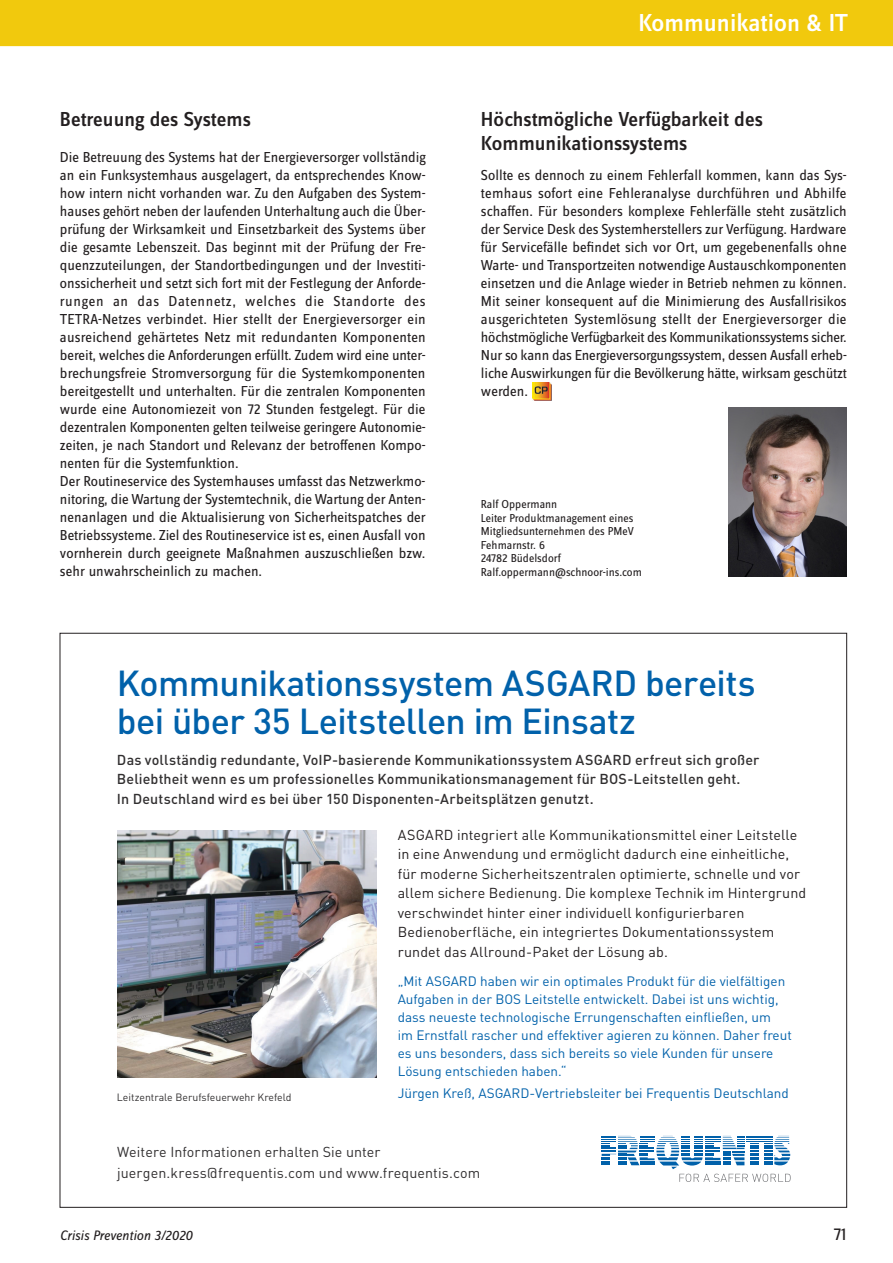
<style>
.page{position:relative;width:893px;height:1263px;background:#fff}
.page>*{position:absolute;margin:0;border:0;box-sizing:border-box;transform-origin:0 0}
.t1{font:500 35.7px/38.2px "DINOT";letter-spacing:-.015em;color:#0161aa}
.t2{font:500 25.5px "Zine Sans Display OT";color:#fff}
.t3{font:500 21px/24px "Zine Sans Display OT";color:#231f20}
.t4{font:18px "Zine Sans Display OT";color:#231f20}
.t5{font:15px/18px "Zine Sans Display OT";color:#231f20}
.t6{font:14.25px/19.5px "DINOT";letter-spacing:.005em;color:#231f20}
.t7{font:500 14.25px/19.5px "DINOT";letter-spacing:.01em;color:#312f30}
.t8{font:14.25px/21px "DINOT";letter-spacing:.005em;color:#312f30}
.t9{font:italic 14.25px "Zine Sans Display OT";letter-spacing:-.005em;color:#231f20}
.t10{font:13.5px/18px "DINOT";color:#0161aa}
.t11{font:12px/13.5px "Zine Sans Display OT";color:#231f20}
.t12{font:10.5px "DINOT";color:#312f30}
</style>
<div class="page">
<img style="left:532px;top:382px;width:19px;height:19px">
<div style="left:0;top:0;width:893px;height:46px;background:#f1c90d"></div>
<svg style="left:602px;top:1136px;width:189px;height:46px"></svg>
<img style="left:117px;top:830px;width:260px;height:247px">
<img style="left:729px;top:408px;width:117px;height:168px">
<h3 class="t3" style="left:60px;top:107px;width:192px">Betreuung des Systems</h3>
<p class="t5" style="left:60px;top:148px;width:367px">Die Betreuung des Systems hat der Energieversorger vollständig an ein Funksystemhaus ausgelagert, da entsprechendes Know&shy;how intern nicht vorhanden war. Zu den Aufgaben des System&shy;hauses gehört neben der laufenden Unterhaltung auch die Über&shy;prüfung der Wirksamkeit und Einsetzbarkeit des Systems über die gesamte Lebenszeit. Das beginnt mit der Prüfung der Fre&shy;quenzzuteilungen, der Standortbedingungen und der Investiti&shy;onssicherheit und setzt sich fort mit der Festlegung der Anforde&shy;rungen an das Datennetz, welches die Standorte des TETRA-Netzes verbindet. Hier stellt der Energieversorger ein ausreichend gehärtetes Netz mit redundanten Komponenten bereit, welches die Anforderungen erfüllt. Zudem wird eine unter&shy;brechungsfreie Stromversorgung für die Systemkomponenten bereitgestellt und unterhalten. Für die zentralen Komponenten wurde eine Autonomiezeit von 72 Stunden festgelegt. Für die dezentralen Komponenten gelten teilweise geringere Autonomie&shy;zeiten, je nach Standort und Relevanz der betroffenen Kompo&shy;nenten für die Systemfunktion.<br>Der Routineservice des Systemhauses umfasst das Netzwerkmo&shy;nitoring, die Wartung der Systemtechnik, die Wartung der Anten&shy;nenanlagen und die Aktualisierung von Sicherheitspatches der Betriebssysteme. Ziel des Routineservice ist es, einen Ausfall von vornherein durch geeignete Maßnahmen auszuschließen bzw. sehr unwahrscheinlich zu machen.</p>
<h2 class="t2" style="left:638px;top:8px;width:211px">Kommunikation &amp; IT</h2>
<h3 class="t3" style="left:481px;top:107px;width:284px">Höchstmögliche Verfügbarkeit des<br>Kommunikationssystems</h3>
<p class="t5" style="left:481px;top:166px;width:367px;text-align:justify">Sollte es dennoch zu einem Fehlerfall kommen, kann das Sys&shy;temhaus sofort eine Fehleranalyse durchführen und Abhilfe schaffen. Für besonders komplexe Fehlerfälle steht zusätzlich der Service Desk des Systemherstellers zur Verfügung. Hardware für Servicefälle befindet sich vor Ort, um gegebenenfalls ohne Warte- und Transportzeiten notwendige Austauschkomponenten einsetzen und die Anlage wieder in Betrieb nehmen zu können.<br>Mit seiner konsequent auf die Minimierung des Ausfallrisikos ausgerichteten Systemlösung stellt der Energieversorger die höchstmögliche Verfügbarkeit des Kommunikationssystems sicher.<br>Nur so kann das Energieversorgungssystem, dessen Ausfall erheb&shy;liche Auswirkungen für die Bevölkerung hätte, wirksam geschützt werden.</p>
<p class="t11" style="left:481px;top:497px;width:162px">Ralf Oppermann<br>Leiter Produktmanagement eines<br>Mitgliedsunternehmen des PMeV<br>Fehmarnstr. 6<br>24782 Büdelsdorf<br>Ralf.oppermann@schnoor-ins.com</p>
<h1 class="t1" style="left:117px;top:663px;width:640px">Kommunikationssystem ASGARD bereits bei über 35 Leitstellen im Einsatz</h1>
<p class="t7" style="left:117px;top:749px;width:644px">Das vollständig redundante, VoIP-basierende Kommunikationssystem ASGARD erfreut sich großer<br>Beliebtheit wenn es um professionelles Kommunikationsmanagement für BOS-Leitstellen geht.<br>In Deutschland wird es bei über 150 Disponenten-Arbeitsplätzen genutzt.</p>
<p class="t12" style="left:117px;top:1089px;width:176px">Leitzentrale Berufsfeuerwehr Krefeld</p>
<p class="t6" style="left:398px;top:824px;width:410px">ASGARD integriert alle Kommunikationsmittel einer Leitstelle in eine Anwendung und ermöglicht dadurch eine einheitliche, für moderne Sicherheitszentralen optimierte, schnelle und vor allem sichere Bedienung. Die komplexe Technik im Hintergrund verschwindet hinter einer individuell konfigurierbaren Bedienoberfläche, ein integriertes Dokumentationssystem rundet das Allround-Paket der Lösung ab.</p>
<p class="t10" style="left:398px;top:971px;width:396px">„Mit ASGARD haben wir ein optimales Produkt für die vielfältigen Aufgaben in der BOS Leitstelle entwickelt. Dabei ist uns wichtig, dass neueste technologische Errungenschaften einfließen, um<br>im Ernstfall rascher und effektiver agieren zu können. Daher freut es uns besonders, dass sich bereits so viele Kunden für unsere Lösung entschieden haben.“</p>
<p class="t10" style="left:398px;top:1083px;width:393px">Jürgen Kreß, ASGARD-Vertriebsleiter bei Frequentis Deutschland</p>
<p class="t8" style="left:117px;top:1140px;width:365px">Weitere Informationen erhalten Sie unter juergen.kress@frequentis.com und www.frequentis.com</p>
<p class="t9" style="left:60px;top:1227px;width:134px">Crisis Prevention 3/2020</p>
<p class="t4" style="left:834px;top:1224px;width:14px">71</p>
</div>
